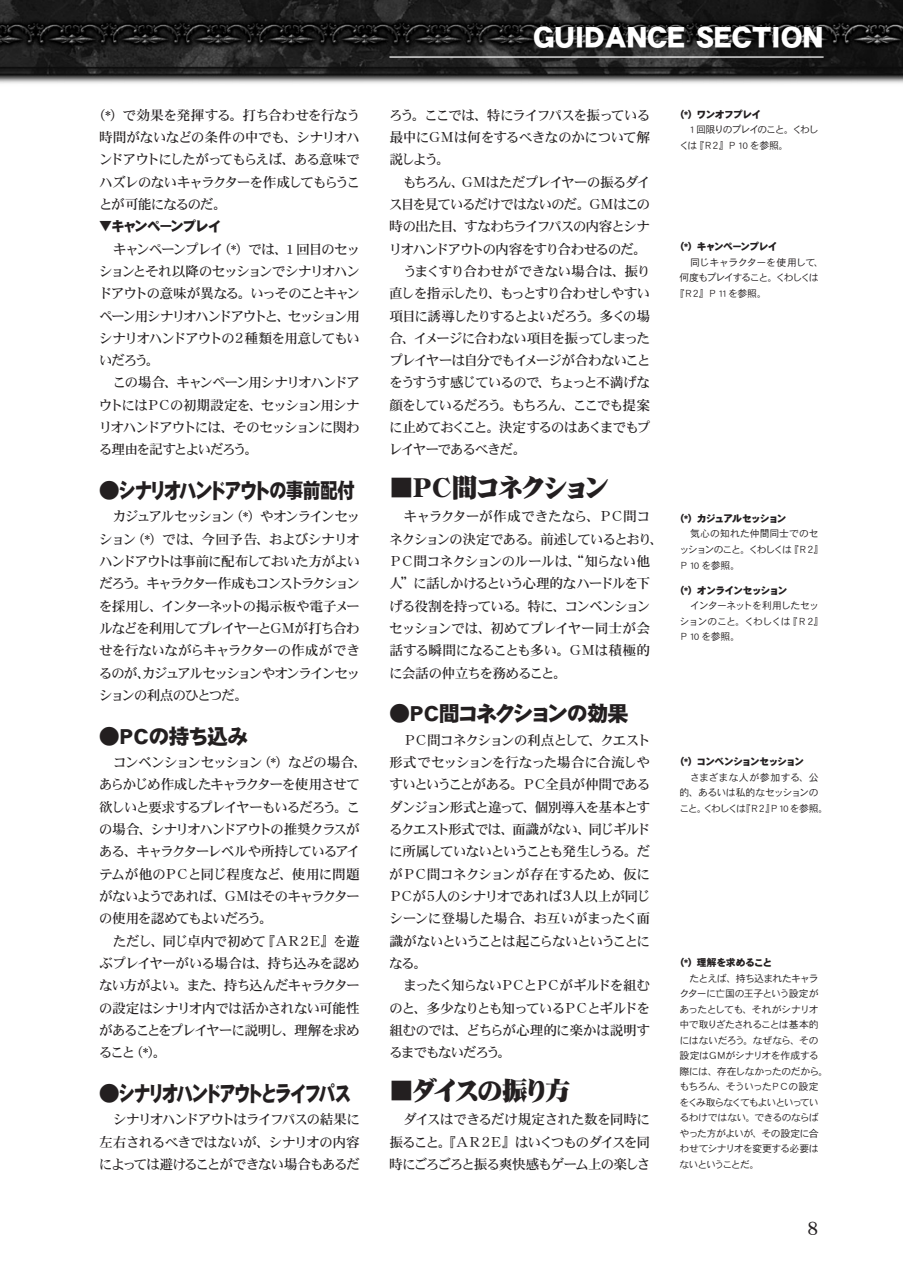
<style>
.page{position:relative;width:903px;height:1275px;background:#fff}
.page>*{position:absolute;margin:0;border:0;box-sizing:border-box;transform-origin:0 0}
.t1{font:32.2px "DF Gothic Std W10";letter-spacing:-.01em;color:#fff}
.t2{font:26.07px "DF Mincho Std W14";letter-spacing:-.16em;color:#231f20}
.t3{font:21px "DF Gothic Std W10";letter-spacing:-.125em;color:#231f20}
.t4{font:21px "DF Gothic Std W10";letter-spacing:-.15em;color:#231f20}
.t5{font:21px "DF Gothic Std W10";letter-spacing:-.085em;color:#231f20}
.t6{font:19.78px "DFHS Mincho Std W5";color:#231f20}
.t7{font:13.65px/22.4px "DFHS Mincho Std W5";letter-spacing:-.08em;color:#231f20}
.t8{font:13.65px "DF Gothic Std W10";letter-spacing:-.105em;color:#231f20}
.t9{font:9.97px/15.6px "DFHS Gothic Std W3";letter-spacing:-.07em;color:#231f20}
.t10{font:9.97px "DFHS Gothic Std W9";letter-spacing:-.095em;color:#231f20}
.t11{font:9.97px/15.6px "DFHS Gothic Std W3";letter-spacing:-.05em;color:#231f20}
.t12{font:9.97px/15.6px "DFHS Gothic Std W3";letter-spacing:-.025em;color:#231f20}
.t13{font:9.97px/15.6px "DFHS Gothic Std W3";letter-spacing:-.12em;color:#231f20}
.t14{font:9.97px "DFHS Gothic Std W3";letter-spacing:-.135em;color:#231f20}
.t15{font:9.97px "DFHS Gothic Std W9";letter-spacing:-.04em;color:#231f20}
</style>
<div class="page">
<img style="left:0;top:0;width:903px;height:84px">
<hr style="left:389px;top:56px;width:434px;height:2px;background:#fff">
<p class="t7" style="left:99px;top:103px;width:263px;text-align:justify;text-indent:-7px">（*）で効果を発揮する。打ち合わせを行なう時間がないなどの条件の中でも、シナリオハンドアウトにしたがってもらえば、ある意味でハズレのないキャラクターを作成してもらうことが可能になるのだ。</p>
<p class="t8" style="left:99px;top:219px;width:124px">▼キャンペーンプレイ</p>
<p class="t7" style="left:98px;top:237px;width:263px">　キャンペーンプレイ（*）では、1 回目のセッションとそれ以降のセッションでシナリオハンドアウトの意味が異なる。いっそのことキャンペーン用シナリオハンドアウトと、セッション用シナリオハンドアウトの２種類を用意してもいいだろう。<br>　この場合、キャンペーン用シナリオハンドアウトにはＰＣの初期設定を、セッション用シナリオハンドアウトには、そのセッションに関わる理由を記すとよいだろう。</p>
<h3 class="t3" style="left:99px;top:479px;width:257px">●シナリオハンドアウトの事前配付</h3>
<p class="t7" style="left:99px;top:505px;width:263px;text-align:justify">　カジュアルセッション（*）やオンラインセッション（*）では、今回予告、およびシナリオハンドアウトは事前に配布しておいた方がよいだろう。キャラクター作成もコンストラクションを採用し、インターネットの掲示板や電子メールなどを利用してプレイヤーとＧＭが打ち合わせを行ないながらキャラクターの作成ができるのが、カジュアルセッションやオンラインセッションの利点のひとつだ。</p>
<h3 class="t5" style="left:99px;top:725px;width:151px">●ＰＣの持ち込み</h3>
<p class="t7" style="left:99px;top:751px;width:270px">　コンベンションセッション（*）などの場合、あらかじめ作成したキャラクターを使用させて欲しいと要求するプレイヤーもいるだろう。この場合、シナリオハンドアウトの推奨クラスがある、キャラクターレベルや所持しているアイテムが他のＰＣと同じ程度など、使用に問題がないようであれば、ＧＭはそのキャラクターの使用を認めてもよいだろう。<br>　ただし、同じ卓内で初めて『ＡＲ２Ｅ』を遊ぶプレイヤーがいる場合は、持ち込みを認めない方がよい。また、持ち込んだキャラクターの設定はシナリオ内では活かされない可能性があることをプレイヤーに説明し、理解を求めること（*）。</p>
<h3 class="t4" style="left:99px;top:1082px;width:254px">●シナリオハンドアウトとライフパス</h3>
<p class="t7" style="left:99px;top:1108px;width:263px;text-align:justify">　シナリオハンドアウトはライフパスの結果に左右されるべきではないが、シナリオの内容によっては避けることができない場合もあるだ</p>
<h1 class="t1" style="left:533px;top:19px;width:292px">GUIDANCE SECTION</h1>
<p class="t7" style="left:389px;top:103px;width:263px">ろう。ここでは、特にライフパスを振っている最中にＧＭは何をするべきなのかについて解説しよう。<br>　もちろん、ＧＭはただプレイヤーの振るダイス目を見ているだけではないのだ。ＧＭはこの時の出た目、すなわちライフパスの内容とシナリオハンドアウトの内容をすり合わせるのだ。　うまくすり合わせができない場合は、振り直しを指示したり、もっとすり合わせしやすい項目に誘導したりするとよいだろう。多くの場合、イメージに合わない項目を振ってしまったプレイヤーは自分でもイメージが合わないことをうすうす感じているので、ちょっと不満げな顔をしているだろう。もちろん、ここでも提案に止めておくこと。決定するのはあくまでもプレイヤーであるべきだ。</p>
<h2 class="t2" style="left:388px;top:474px;width:222px">■ＰＣ間コネクション</h2>
<p class="t7" style="left:389px;top:505px;width:276px">　キャラクターが作成できたなら、ＰＣ間コネクションの決定である。前述しているとおり、<br>ＰＣ間コネクションのルールは、“知らない他人”に話しかけるという心理的なハードルを下げる役割を持っている。特に、コンベンションセッションでは、初めてプレイヤー同士が会話する瞬間になることも多い。ＧＭは積極的に会話の仲立ちを務めること。</p>
<h3 class="t3" style="left:389px;top:702px;width:241px">●ＰＣ間コネクションの効果</h3>
<p class="t7" style="left:389px;top:728px;width:263px">　ＰＣ間コネクションの利点として、クエスト形式でセッションを行なった場合に合流しやすいということがある。ＰＣ全員が仲間であるダンジョン形式と違って、個別導入を基本とするクエスト形式では、面識がない、同じギルドに所属していないということも発生しうる。だがＰＣ間コネクションが存在するため、仮に<br>ＰＣが５人のシナリオであれば３人以上が同じシーンに登場した場合、お互いがまったく面識がないということは起こらないということになる。<br>　まったく知らないＰＣとＰＣがギルドを組むのと、多少なりとも知っているＰＣとギルドを組むのでは、どちらが心理的に楽かは説明するまでもないだろう。</p>
<h2 class="t2" style="left:388px;top:1077px;width:184px">■ダイスの振り方</h2>
<p class="t7" style="left:389px;top:1108px;width:263px;text-align:justify">　ダイスはできるだけ規定された数を同時に振ること。『ＡＲ２Ｅ』はいくつものダイスを同時にごろごろと振る爽快感もゲーム上の楽しさ</p>
<p class="t10" style="left:674px;top:109px;width:89px">（*）ワンオフプレイ</p>
<p class="t13" style="left:679px;top:122px;width:141px">　1 回限りのプレイのこと。くわしくは『Ｒ２』Ｐ10 を参照。</p>
<p class="t10" style="left:674px;top:241px;width:105px">（*）キャンペーンプレイ</p>
<p class="t9" style="left:680px;top:254px;width:146px">　同じキャラクターを使用して、</p>
<p class="t14" style="left:680px;top:272px;width:141px">何度もプレイすること。くわしくは</p>
<p class="t9" style="left:674px;top:285px;width:94px">『Ｒ２』Ｐ11 を参照。</p>
<p class="t10" style="left:674px;top:513px;width:114px">（*）カジュアルセッション</p>
<p class="t12" style="left:679px;top:526px;width:146px">　気心の知れた仲間同士でのセッションのこと。くわしくは『Ｒ２』<br>Ｐ10 を参照。</p>
<p class="t10" style="left:674px;top:585px;width:114px">（*）オンラインセッション</p>
<p class="t9" style="left:679px;top:598px;width:146px">　インターネットを利用したセッションのこと。くわしくは『Ｒ２』<br>Ｐ10 を参照。</p>
<p class="t10" style="left:674px;top:756px;width:131px">（*）コンベンションセッション</p>
<p class="t11" style="left:679px;top:769px;width:151px">　さまざまな人が参加する、公的、あるいは私的なセッションのこと。くわしくは『Ｒ２』Ｐ10 を参照。</p>
<p class="t15" style="left:674px;top:957px;width:100px">（*）理解を求めること</p>
<p class="t9" style="left:679px;top:970px;width:151px">　たとえば、持ち込まれたキャラクターに亡国の王子という設定があったとしても、それがシナリオ中で取りざたされることは基本的にはないだろう。なぜなら、その設定はＧＭがシナリオを作成する際には、存在しなかったのだから。もちろん、そういったＰＣの設定をくみ取らなくてもよいといっているわけではない。できるのならばやった方がよいが、その設定に合わせてシナリオを変更する必要はないということだ。</p>
<h3 class="t6" style="left:807px;top:1217px;width:13px">8</h3>
</div>
